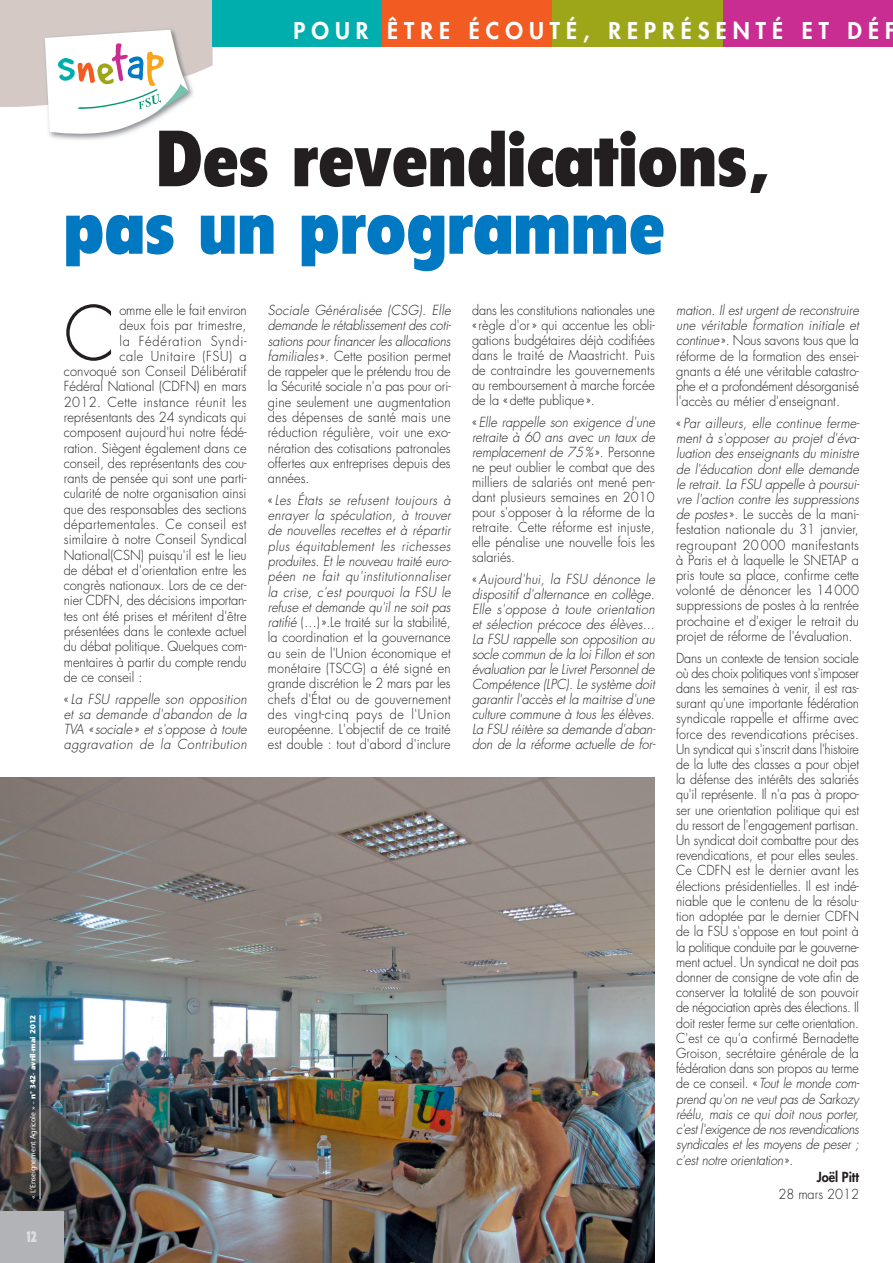
<style>
.page{position:relative;width:893px;height:1263px;background:#fff}
.page>*{position:absolute;margin:0;border:0;box-sizing:border-box;transform-origin:0 0}
.t1{font:900 condensed 78px "Flyer";color:#231f20}
.t2{font:900 condensed 78px "Flyer";color:#0079c2}
.t3{font:300 73.2px "Futura";color:#231f20;scale:.95 1}
.t4{font:800 22.5px "Futura";letter-spacing:.27em;color:#fff}
.t5{font:900 condensed 15px "Flyer";color:#dcdddf;scale:.9 1}
.t6{font:300 13.5px/15.1px "Futura";color:#231f20;text-align:justify;scale:.95 1}
.t7{font:300 13.5px/15.1px "Futura";color:#231f20;text-align:justify;scale:.93 1}
.t8{font:300 13.5px/15.3px "Futura";color:#231f20;text-align:justify;scale:.94 1}
.t9{font:italic 300 13.5px/15px "Futura";color:#231f20;text-align:justify;scale:.95 1}
.t10{font:300 13.5px "Futura";letter-spacing:.025em;color:#231f20;scale:.95 1}
.t11{font:300 13.5px "Futura";letter-spacing:.03em;color:#231f20;scale:.95 1}
.t12{font:300 13.5px "Futura";letter-spacing:.065em;color:#231f20;scale:.95 1}
.t13{font:300 13.5px "Futura";letter-spacing:.045em;color:#231f20;scale:.95 1}
.t14{font:800 13.5px "Futura";color:#231f20;scale:.95 1}
.t15{font:7.5px "Stone Sans";color:#fff}
.s1{font-weight:700}
.s2{font-style:italic}
.s3{font-style:normal}
</style>
<div class="page">
<img style="left:0;top:777px;width:655px;height:486px">
<hr style="left:40px;top:1015px;width:1px;height:184px;background:#fff">
<div style="left:723px;top:0;width:170px;height:47px;background:#c92d92"></div>
<div style="left:213px;top:0;width:170px;height:47px;background:#00afad"></div>
<div style="left:383px;top:0;width:170px;height:47px;background:#f25b21"></div>
<div style="left:553px;top:0;width:170px;height:47px;background:#9da618"></div>
<svg style="left:0;top:0;width:213px;height:138px"></svg>
<div style="left:0;top:1212px;width:64px;height:51px;background:#b2b3b7"></div>
<h3 class="t4" style="left:293px;top:20px;width:604px">POUR ÊTRE ÉCOUTÉ, REPRÉSENTÉ ET DÉF</h3>
<p class="t15" style="left:30px;top:1199px;width:186px;rotate:-90deg">« L’Enseignement Agricole » - <span class="s1">n° 342- avril-mai 2012</span></p>
<p class="t5" style="left:27px;top:1231px;width:13px">12</p>
<h1 class="t1" style="left:156px;top:131px;width:616px">Des revendications,</h1>
<h1 class="t2" style="left:64px;top:198px;width:602px">pas un programme</h1>
<h2 class="t3" style="left:64px;top:300px;width:56px">C</h2>
<p class="t6" style="left:119px;top:304px;width:136px">omme elle le fait environ</p>
<p class="t6" style="left:676px;top:304px;width:194px"><span class="s2">mation. Il est urgent de reconstruire une véritable formation initiale et continue</span> ». Nous savons tous que la réforme de la formation des ensei&shy;gnants a été une véritable catastro&shy;phe et a profondément désorganisé l'accès au métier d'enseignant.</p>
<p class="t6" style="left:676px;top:417px;width:195px">« <span class="s2">Par ailleurs, elle continue ferme&shy;ment à s'opposer au projet d'éva&shy;luation des enseignants du ministre de l'éducation dont elle demande le retrait. La FSU appelle à poursui&shy;vre l'action contre les suppressions de postes</span> ». Le succès de la mani&shy;festation nationale du 31 janvier, regroupant 20 000 manifestants à Paris et à laquelle le SNETAP a pris toute sa place, confirme cette volonté de dénoncer les 14 000 suppressions de postes à la rentrée prochaine et d'exiger le retrait du projet de réforme de l'évaluation.</p>
<p class="t7" style="left:676px;top:651px;width:199px">Dans un contexte de tension sociale où des choix politiques vont s'imposer dans les semaines à venir, il est ras&shy;surant qu'une importante fédération syndicale rappelle et affirme avec force des revendications précises.<br>Un syndicat qui s'inscrit dans l'histoire de la lutte des classes a pour objet la défense des intérêts des salariés qu'il représente. Il n'a pas à propo&shy;ser une orientation politique qui est du ressort de l'engagement partisan.<br>Un syndicat doit combattre pour des revendications, et pour elles seules.<br>Ce CDFN est le dernier avant les élections présidentielles. Il est indé&shy;niable que le contenu de la résolu&shy;tion adoptée par le dernier CDFN de la FSU s'oppose en tout point à la politique conduite par le gouverne&shy;ment actuel. Un syndicat ne doit pas donner de consigne de vote afin de conserver la totalité de son pouvoir de négociation après des élections. Il doit rester ferme sur cette orientation.<br>C'est ce qu'a confirmé Bernadette Groison, secrétaire générale de la fédération dans son propos au terme de ce conseil. « <span class="s2">Tout le monde com&shy;prend qu'on ne veut pas de Sarkozy réélu, mais ce qui doit nous porter, c'est l'exigence de nos revendications syndicales et les moyens de peser ; c'est notre orientation</span> ».</p>
<p class="t14" style="left:817px;top:1170px;width:46px">Joël Pitt</p>
<p class="t6" style="left:778px;top:1188px;width:86px">28 mars 2012</p>
<p class="t6" style="left:268px;top:304px;width:195px"><span class="s2">Sociale Généralisée (CSG). Elle demande le rétablissement des coti&shy;sations pour financer les allocations familiales</span> ». Cette position permet de rappeler que le prétendu trou de la Sécurité sociale n'a pas pour ori&shy;gine seulement une augmentation des dépenses de santé mais une réduction régulière, voir une exo&shy;nération des cotisations patronales offertes aux entreprises depuis des années.</p>
<p class="t8" style="left:268px;top:493px;width:197px">« <span class="s2">Les États se refusent toujours à enrayer la spéculation, à trouver de nouvelles recettes et à répartir plus équitablement les richesses produites. Et le nouveau traité euro&shy;péen ne fait qu'institutionnaliser la crise, c'est pourquoi la FSU le refuse et demande qu'il ne soit pas ratifié</span> (…) ».Le traité sur la stabilité, la coordination et la gouvernance au sein de l'Union économique et monétaire (TSCG) a été signé en grande discrétion le 2 mars par les chefs d'État ou de gouvernement des vingt-cinq pays de l'Union européenne. L'objectif de ce traité est double : tout d'abord d'inclure</p>
<p class="t8" style="left:472px;top:304px;width:196px">dans les constitutions nationales une « règle d'or » qui accentue les obli&shy;gations budgétaires déjà codifiées dans le traité de Maastricht. Puis de contraindre les gouvernements au remboursement à marche forcée de la « dette publique ».</p>
<p class="t8" style="left:472px;top:416px;width:196px">« <span class="s2">Elle rappelle son exigence d'une retraite à 60 ans avec un taux de remplacement de 75 %</span> ». Personne ne peut oublier le combat que des milliers de salariés ont mené pen&shy;dant plusieurs semaines en 2010 pour s'opposer à la réforme de la retraite. Cette réforme est injuste, elle pénalise une nouvelle fois les salariés.</p>
<p class="t9" style="left:472px;top:572px;width:195px"><span class="s3">«</span> Aujourd'hui, la FSU dénonce le dispositif d'alternance en collège.<br>Elle s'oppose à toute orientation et sélection précoce des élèves...<br>La FSU rappelle son opposition au socle commun de la loi Fillon et son évaluation par le Livret Personnel de Compétence (LPC). Le système doit garantir l'accès et la maitrise d'une culture commune à tous les élèves.<br>La FSU réitère sa demande d'aban&shy;don de la réforme actuelle de for-</p>
<p class="t6" style="left:119px;top:319px;width:135px">deux fois par trimestre,</p>
<p class="t12" style="left:119px;top:334px;width:135px">la Fédération Syndi-</p>
<p class="t13" style="left:119px;top:350px;width:135px">cale Unitaire (FSU) a</p>
<p class="t6" style="left:64px;top:365px;width:194px">convoqué son Conseil Délibératif</p>
<p class="t6" style="left:64px;top:380px;width:194px">Fédéral National (CDFN) en mars</p>
<p class="t11" style="left:64px;top:396px;width:194px">2012. Cette instance réunit les</p>
<p class="t6" style="left:64px;top:411px;width:194px">représentants des 24 syndicats qui</p>
<p class="t6" style="left:64px;top:426px;width:194px">composent aujourd'hui notre fédé-</p>
<p class="t6" style="left:64px;top:441px;width:194px">ration. Siègent également dans ce</p>
<p class="t6" style="left:64px;top:457px;width:194px">conseil, des représentants des cou-</p>
<p class="t6" style="left:64px;top:472px;width:194px">rants de pensée qui sont une parti-</p>
<p class="t6" style="left:64px;top:487px;width:194px">cularité de notre organisation ainsi</p>
<p class="t6" style="left:64px;top:502px;width:194px">que des responsables des sections</p>
<p class="t10" style="left:64px;top:518px;width:194px">départementales. Ce conseil est</p>
<p class="t6" style="left:64px;top:533px;width:194px">similaire à notre Conseil Syndical</p>
<p class="t6" style="left:64px;top:548px;width:194px">National(CSN) puisqu'il est le lieu</p>
<p class="t6" style="left:64px;top:563px;width:194px">de débat et d'orientation entre les</p>
<p class="t6" style="left:64px;top:579px;width:194px">congrès nationaux. Lors de ce der-</p>
<p class="t6" style="left:64px;top:594px;width:194px">nier CDFN, des décisions importan-</p>
<p class="t6" style="left:64px;top:609px;width:194px">tes ont été prises et méritent d'être</p>
<p class="t6" style="left:64px;top:625px;width:194px">présentées dans le contexte actuel</p>
<p class="t6" style="left:64px;top:640px;width:194px">du débat politique. Quelques com-</p>
<p class="t6" style="left:64px;top:655px;width:194px">mentaires à partir du compte rendu</p>
<p class="t6" style="left:64px;top:670px;width:84px">de ce conseil :</p>
<p class="t9" style="left:64px;top:692px;width:194px"><span class="s3">«</span> La FSU rappelle son opposition et sa demande d'abandon de la TVA « sociale » et s'oppose à toute aggravation de la Contribution</p>
</div>
